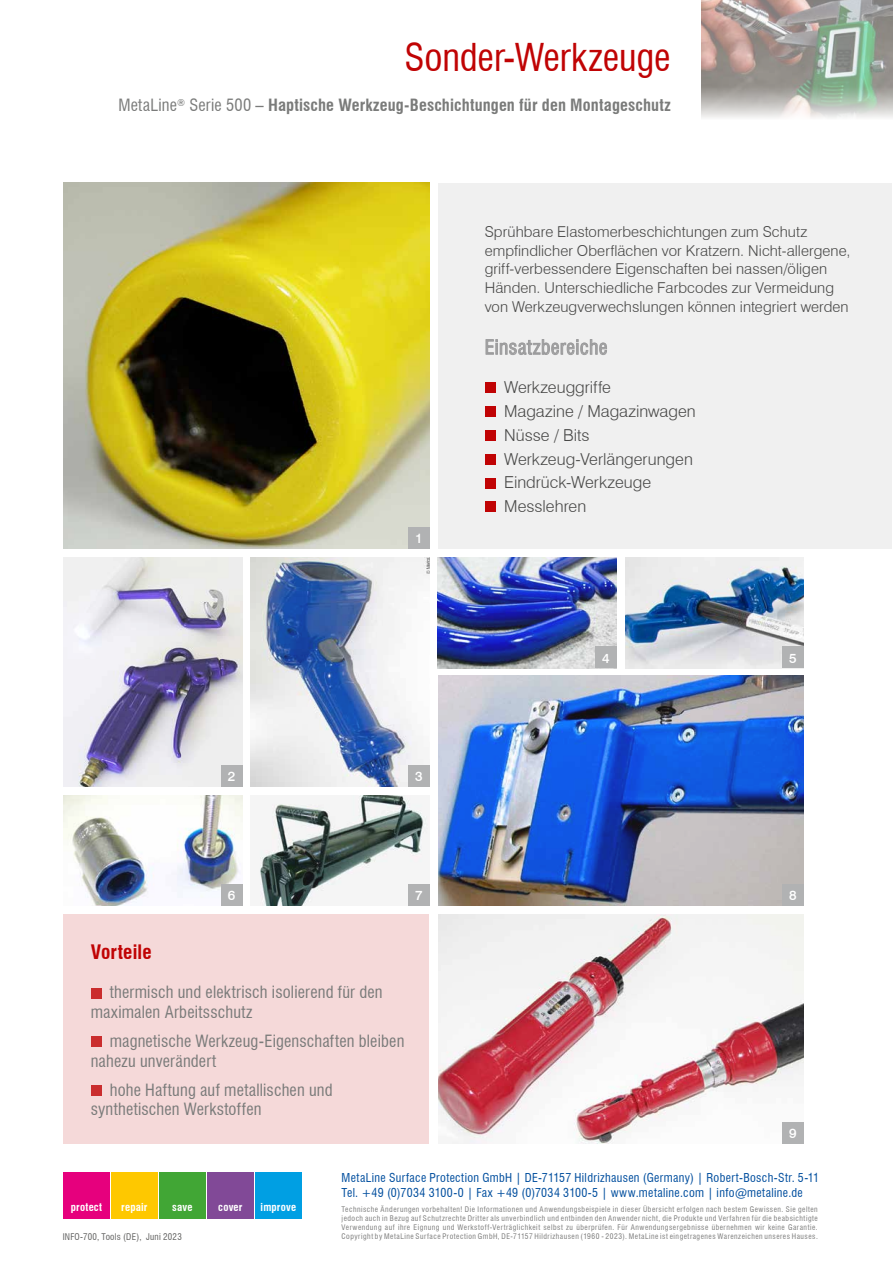
<style>
.page{position:relative;width:893px;height:1263px;background:#fff}
.page>*{position:absolute;margin:0;border:0;box-sizing:border-box;transform-origin:0 0}
.t1{font:condensed 37.5px "Swiss 721 BT";letter-spacing:-.005em;color:#c00304}
.t2{font:condensed 19.5px "Swiss 721 BT";letter-spacing:.025em;color:#9c9c9d}
.t3{font:700 condensed 19.5px "Swiss 721 BT";letter-spacing:.005em;color:#c00304}
.t4{font:condensed 16.5px/19.8px "Swiss 721 BT";letter-spacing:.01em;color:#7a7b7a}
.t5{font:300 16.5px/23.7px "Swiss 721 BT";color:#484847}
.t6{font:700 condensed 16.5px "Swiss 721 BT";letter-spacing:.01em;color:#7a7b7a}
.t7{font:300 15px/18.8px "Swiss 721 BT";letter-spacing:.005em;color:#484847}
.t8{font:500 13.5px "Swiss 721 BT";color:#fff}
.t9{font:condensed 12px/15px "Swiss 721 BT";letter-spacing:.03em;color:#004e9e}
.t10{font:700 condensed 10.8px "Swiss 721 BT";letter-spacing:.015em;color:#fff}
.t11{font:700 condensed 10.65px "Swiss 721 BT";letter-spacing:.045em;color:#fff}
.t12{font:condensed 9px "Swiss 721 BT";letter-spacing:.025em;color:#626261}
.t13{font:condensed 7.5px/9px "Swiss 721 BT";letter-spacing:.07em;color:#626261;text-align:justify}
.s1{font-weight:400}
</style>
<div class="page">
<div style="left:111px;top:1173px;width:46px;height:46px;background:#fec800"></div>
<div style="left:159px;top:1173px;width:46px;height:46px;background:#41a635"></div>
<div style="left:63px;top:1173px;width:47px;height:46px;background:#e6007d"></div>
<div style="left:255px;top:1173px;width:46px;height:46px;background:#009fe3"></div>
<div style="left:207px;top:1173px;width:46px;height:46px;background:#814997"></div>
<img style="left:438px;top:915px;width:366px;height:229px">
<img style="left:438px;top:676px;width:366px;height:230px">
<img style="left:259px;top:795px;width:170px;height:111px">
<img style="left:64px;top:795px;width:178px;height:111px">
<img style="left:438px;top:557px;width:179px;height:111px">
<img style="left:64px;top:557px;width:178px;height:230px">
<img style="left:64px;top:183px;width:365px;height:366px">
<img style="left:702px;top:0;width:191px;height:118px">
<div style="left:408px;top:527px;width:21px;height:22px;background:#b1b2b3"></div>
<div style="left:221px;top:765px;width:21px;height:21px;background:#b1b2b3"></div>
<div style="left:595px;top:647px;width:22px;height:21px;background:#b1b2b3"></div>
<div style="left:221px;top:884px;width:21px;height:22px;background:#b1b2b3"></div>
<div style="left:408px;top:884px;width:21px;height:22px;background:#b1b2b3"></div>
<div style="left:782px;top:884px;width:22px;height:22px;background:#b1b2b3"></div>
<div style="left:782px;top:1123px;width:22px;height:21px;background:#b1b2b3"></div>
<div style="left:438px;top:183px;width:454px;height:366px;background:#f0f0f0"></div>
<div style="left:63px;top:915px;width:365px;height:229px;background:#f5d9d9"></div>
<img style="left:625px;top:557px;width:179px;height:111px">
<div style="left:782px;top:647px;width:22px;height:21px;background:#b1b2b3"></div>
<img style="left:251px;top:557px;width:178px;height:229px">
<div style="left:408px;top:765px;width:21px;height:21px;background:#b1b2b3"></div>
<svg style="left:485px;top:339px;width:122px;height:16px"></svg>
<div style="left:485px;top:383px;width:10px;height:10px;background:#c00304"></div>
<div style="left:485px;top:406px;width:10px;height:11px;background:#c00304"></div>
<div style="left:485px;top:430px;width:10px;height:11px;background:#c00304"></div>
<div style="left:485px;top:454px;width:10px;height:11px;background:#c00304"></div>
<div style="left:485px;top:478px;width:10px;height:10px;background:#c00304"></div>
<div style="left:485px;top:501px;width:10px;height:11px;background:#c00304"></div>
<div style="left:91px;top:988px;width:10px;height:11px;background:#ca2d2e"></div>
<div style="left:91px;top:1036px;width:10px;height:11px;background:#ca2d2e"></div>
<div style="left:91px;top:1085px;width:10px;height:11px;background:#ca2d2e"></div>
<h1 class="t1" style="left:404px;top:35px;width:268px">Sonder-Werkzeuge</h1>
<h3 class="t6" style="left:118px;top:96px;width:554px"><span class="s1">MetaLine</span><sup>®</sup> <span class="s1">Serie 500 –</span> Haptische Werkzeug-Beschichtungen für den Montageschutz</h3>
<h3 class="t8" style="left:228px;top:768px;width:9px">2</h3>
<h3 class="t8" style="left:415px;top:530px;width:9px">1</h3>
<h3 class="t8" style="left:415px;top:768px;width:9px">3</h3>
<p class="t7" style="left:485px;top:222px;width:367px">Sprühbare Elastomerbeschichtungen zum Schutz empfindlicher Oberflächen vor Kratzern. Nicht-allergene, griff-verbessendere Eigenschaften bei nassen/öligen Händen. Unterschiedliche Farbcodes zur Vermeidung von Werkzeugverwechslungen können integriert werden</p>
<h2 class="t2" style="left:485px;top:335px;width:124px">Einsatzbereiche</h2>
<h3 class="t5" style="left:504px;top:375px;width:193px">Werkzeuggriffe<br>Magazine / Magazinwagen<br>Nüsse / Bits<br>Werkzeug-Verlängerungen<br>Eindrück-Werkzeuge<br>Messlehren</h3>
<h3 class="t8" style="left:602px;top:649px;width:9px">4</h3>
<h3 class="t8" style="left:789px;top:649px;width:9px">5</h3>
<h3 class="t8" style="left:228px;top:887px;width:9px">6</h3>
<h3 class="t8" style="left:415px;top:887px;width:9px">7</h3>
<h3 class="t8" style="left:789px;top:887px;width:9px">8</h3>
<h2 class="t3" style="left:91px;top:940px;width:63px">Vorteile</h2>
<h3 class="t4" style="left:91px;top:982px;width:293px;text-indent:19px">thermisch und elektrisch isolierend für den maximalen Arbeitsschutz</h3>
<h3 class="t4" style="left:91px;top:1031px;width:315px;text-indent:19px">magnetische Werkzeug-Eigenschaften bleiben nahezu unverändert</h3>
<h3 class="t4" style="left:91px;top:1080px;width:243px;text-indent:19px">hohe Haftung auf metallischen und synthetischen Werkstoffen</h3>
<h3 class="t8" style="left:789px;top:1125px;width:9px">9</h3>
<h3 class="t9" style="left:342px;top:1170px;width:479px">MetaLine Surface Protection GmbH | DE-71157 Hildrizhausen (Germany) | Robert-Bosch-Str. 5-11<br>Tel. +49 (0)7034 3100-0 | Fax +49 (0)7034 3100-5 | www.metaline.com | info@metaline.de</h3>
<h3 class="t11" style="left:80px;top:1200px;width:34px">protect</h3>
<h3 class="t11" style="left:131px;top:1200px;width:29px">repair</h3>
<h3 class="t11" style="left:182px;top:1200px;width:23px">save</h3>
<h3 class="t11" style="left:227px;top:1200px;width:27px">cover</h3>
<h3 class="t11" style="left:269px;top:1200px;width:39px">improve</h3>
<p class="t13" style="left:342px;top:1205px;width:478px">Technische Änderungen vorbehalten! Die Informationen und Anwendungsbeispiele in dieser Übersicht erfolgen nach bestem Gewissen. Sie gelten jedoch auch in Bezug auf Schutzrechte Dritter als unverbindlich und entbinden den Anwender nicht, die Produkte und Verfahren für die beabsichtigte Verwendung auf ihre Eignung und Werkstoff-Verträglichkeit selbst zu überprüfen. Für Anwendungsergebnisse übernehmen wir keine Garantie.<br>Copyright by MetaLine Surface Protection GmbH, DE-71157 Hildrizhausen (1960 - 2023). MetaLine ist eingetragenes Warenzeichen unseres Hauses.</p>
<h3 class="t10" style="left:71px;top:1201px;width:33px">protect</h3>
<h3 class="t10" style="left:121px;top:1201px;width:28px">repair</h3>
<h3 class="t10" style="left:172px;top:1201px;width:22px">save</h3>
<h3 class="t10" style="left:218px;top:1201px;width:26px">cover</h3>
<h3 class="t10" style="left:261px;top:1201px;width:37px">improve</h3>
<p class="t12" style="left:63px;top:1232px;width:121px">INFO-700, Tools (DE), Juni 2023</p>
</div>
